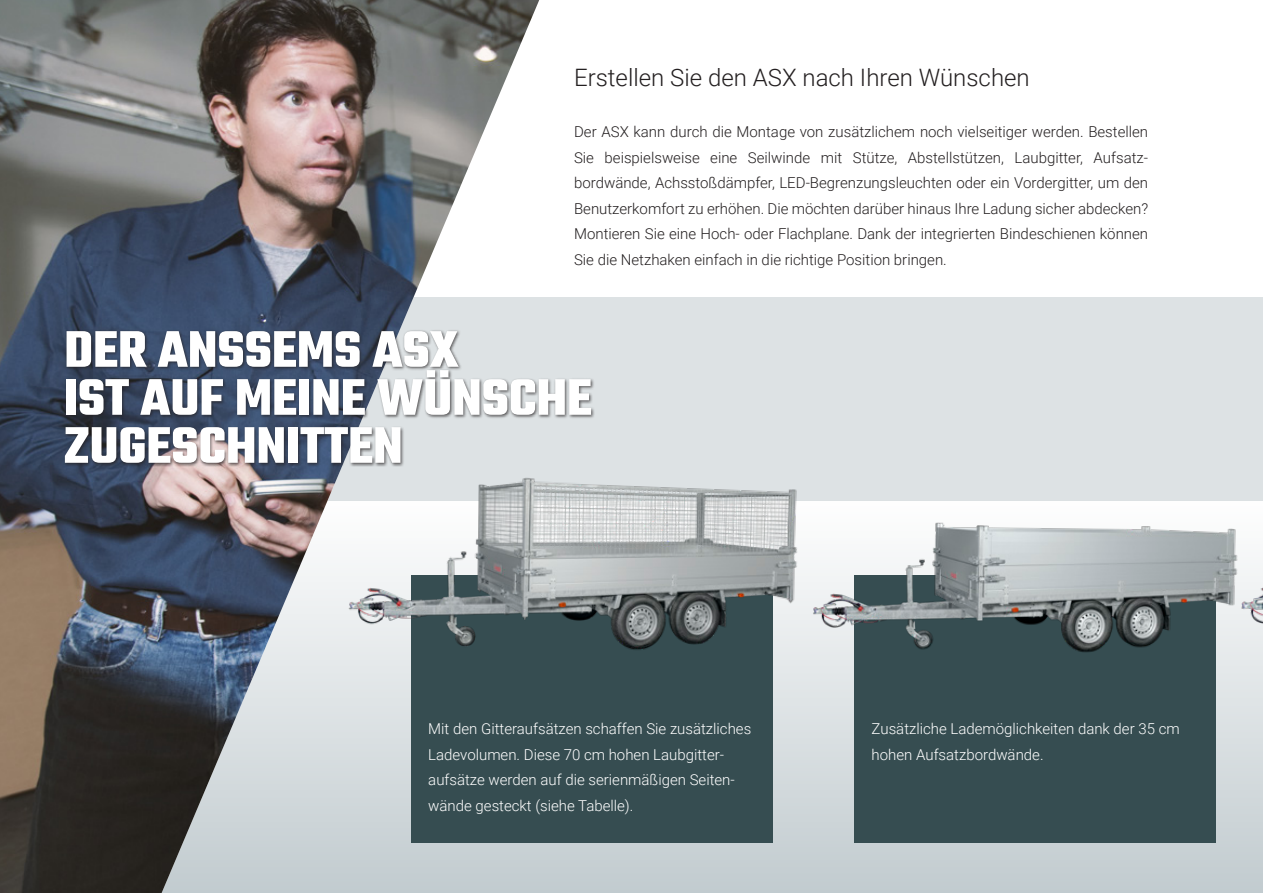
<style>
.page{position:relative;width:1263px;height:893px;background:#fff}
.page>*{position:absolute;margin:0;border:0;box-sizing:border-box;transform-origin:0 0}
.t1{font:700 55.5px "Teko";color:#fff}
.t2{font:300 24px "Roboto";color:#231f20}
.t3{font:300 15px/25.5px "Roboto";color:#231f20;text-align:justify}
.t4{font:300 15px/25.5px "Roboto";color:#fff}
</style>
<div class="page">
<div style="left:0;top:298px;width:1263px;height:203px;background:#dde2e4"></div>
<svg style="left:539px;top:656px;width:724px;height:237px;fill:#c8d1d4"></svg>
<img style="left:0;top:0;width:539px;height:893px">
<div style="left:411px;top:575px;width:362px;height:268px;background:#364d51"></div>
<div style="left:855px;top:575px;width:361px;height:268px;background:#364d51"></div>
<div style="left:63px;top:329px;width:532px;height:138px;background:#231f20;opacity:.7"></div>
<img style="left:333px;top:473px;width:483px;height:185px">
<img style="left:798px;top:511px;width:429px;height:145px">
<img style="left:1227px;top:528px;width:36px;height:136px">
<p class="t2" style="left:574px;top:61px;width:457px">Erstellen Sie den ASX nach Ihren Wünschen</p>
<p class="t3" style="left:574px;top:118px;width:576px">Der ASX kann durch die Montage von zusätzlichem noch vielseitiger werden. Bestellen Sie beispielsweise eine Seilwinde mit Stütze, Abstellstützen, Laubgitter, Aufsatz&shy;bordwände, Achsstoßdämpfer, LED-Begrenzungsleuchten oder ein Vordergitter, um den Benutzerkomfort zu erhöhen. Die möchten darüber hinaus Ihre Ladung sicher abdecken?<br>Montieren Sie eine Hoch- oder Flachplane. Dank der integrierten Bindeschienen können Sie die Netzhaken einfach in die richtige Position bringen.</p>
<p class="t1" style="left:64px;top:314px;width:396px">DER ANSSEMS ASX</p>
<p class="t1" style="left:64px;top:362px;width:530px">IST AUF MEINE WÜNSCHE</p>
<p class="t1" style="left:64px;top:410px;width:340px">ZUGESCHNITTEN</p>
<p class="t4" style="left:428px;top:715px;width:324px">Mit den Gitteraufsätzen schaffen Sie zusätzliches Ladevolumen. Diese 70 cm hohen Laubgitter&shy;aufsätze werden auf die serienmäßigen Seiten&shy;wände gesteckt (siehe Tabelle).</p>
<p class="t4" style="left:872px;top:715px;width:310px">Zusätzliche Lademöglichkeiten dank der 35 cm hohen Aufsatzbordwände.</p>
</div>
